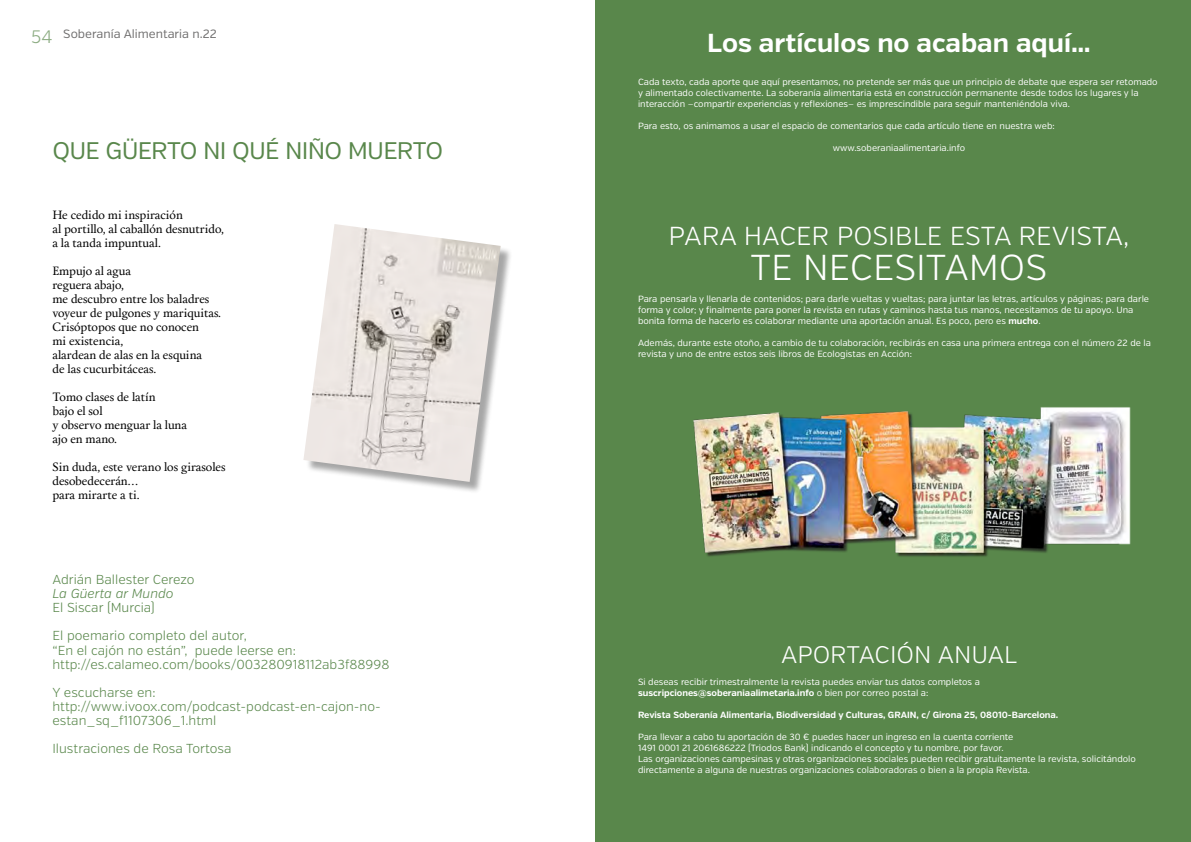
<style>
.page{position:relative;width:1191px;height:842px;background:#fff}
.page>*{position:absolute;margin:0;border:0;box-sizing:border-box;transform-origin:0 0}
.t1{font:300 36px "Verb";color:#fff}
.t2{font:300 26px "Verb";color:#fff}
.t3{font:700 26px "Verb";color:#fff}
.t4{font:24px "Verb";letter-spacing:-.03em;color:#59874b}
.t5{font:300 24px "Verb";color:#fff}
.t6{font:300 13px/14px "Verb";color:#59874b}
.t7{font:italic 300 13px "Verb";color:#59874b}
.t8{font:12px/14px "Calendas Plus";color:#000}
.t9{font:12px "Verb";color:#706f6f}
.t10{font:9px/11px "Verb";color:#fff}
.t11{font:700 9px "Verb";color:#fff}
.s1{font-weight:300;font-size:18px;color:#8bab81}
.s2{font-weight:300;font-style:italic}
.s3{font-weight:700}
</style>
<div class="page">
<div style="left:305px;top:226px;width:208px;height:268px;background:#000;opacity:.35"></div>
<img style="left:303px;top:224px;width:198px;height:258px">
<div style="left:595px;top:0;width:596px;height:842px;background:#59874b"></div>
<img style="left:693px;top:407px;width:438px;height:150px">
<h3 class="t9" style="left:31px;top:27px;width:187px"><span class="s1">54</span> Soberanía Alimentaria n.22</h3>
<h3 class="t4" style="left:52px;top:136px;width:392px">Que güerto ni qué niño muerto</h3>
<h3 class="t8" style="left:52px;top:207px;width:173px">He cedido mi inspiración<br>al portillo, al caballón desnutrido, a la tanda impuntual.</h3>
<h3 class="t8" style="left:52px;top:263px;width:170px">Empujo al agua<br>reguera abajo,<br>me descubro entre los baladres voyeur de pulgones y mariquitas.<br>Crisóptopos que no conocen<br>mi existencia,<br>alardean de alas en la esquina<br>de las cucurbitáceas.</h3>
<h3 class="t8" style="left:52px;top:389px;width:136px">Tomo clases de latín<br>bajo el sol<br>y observo menguar la luna ajo en mano.</h3>
<h3 class="t8" style="left:52px;top:459px;width:175px">Sin duda, este verano los girasoles desobedecerán...<br>para mirarte a ti.</h3>
<h3 class="t6" style="left:52px;top:573px;width:144px">Adrián Ballester Cerezo</h3>
<h3 class="t7" style="left:52px;top:586px;width:123px">La Güerta ar Mundo</h3>
<h3 class="t6" style="left:52px;top:594px;width:196px;line-height:28px">El Siscar (Murcia)<br>El poemario completo del autor,</h3>
<h3 class="t6" style="left:52px;top:643px;width:338px">“En el cajón no están”, puede leerse en: http://es.calameo.com/books/003280918112ab3f88998</h3>
<h3 class="t6" style="left:52px;top:685px;width:330px">Y escucharse en: http://www.ivoox.com/podcast-podcast-en-cajon-no&shy;estan_sq_f1107306_1.html</h3>
<h3 class="t6" style="left:52px;top:741px;width:181px">Ilustraciones de Rosa Tortosa</h3>
<h2 class="t3" style="left:707px;top:27px;width:385px">Los artículos no acaban aquí…</h2>
<p class="t10" style="left:638px;top:77px;width:521px">Cada texto, cada aporte que aquí presentamos, no pretende ser más que un principio de debate que espera ser retomado y alimentado colectivamente. La soberanía alimentaria está en construcción permanente desde todos los lugares y la interacción <span class="s2">—</span>compartir experiencias y reflexiones<span class="s2">—</span> es imprescindible para seguir manteniéndola viva.</p>
<p class="t10" style="left:638px;top:121px;width:418px">Para esto, os animamos a usar el espacio de comentarios que cada artículo tiene en nuestra web:</p>
<p class="t10" style="left:832px;top:143px;width:134px">www.soberaniaalimentaria.info</p>
<h2 class="t2" style="left:668px;top:220px;width:462px">PARA HACER POSIBLE ESTA REVISTA,</h2>
<h1 class="t1" style="left:750px;top:246px;width:298px">TE NECESITAMOS</h1>
<p class="t10" style="left:638px;top:293px;width:512px">Para pensarla y llenarla de contenidos; para darle vueltas y vueltas; para juntar las letras, artículos y páginas; para darle forma y color; y finalmente para poner la revista en rutas y caminos hasta tus manos, necesitamos de tu apoyo. U na bonita forma de hacerlo es colaborar mediante una aportación anual. Es poco, pero es <span class="s3">mucho</span>.</p>
<p class="t10" style="left:638px;top:337px;width:514px">Además, durante este otoño, a cambio de tu colaboración, recibirás en casa una primera entrega con el número 22 de la revista y uno de entre estos seis libros de Ecologistas en Acción:</p>
<h3 class="t5" style="left:781px;top:641px;width:238px">APORTACIÓN ANUAL</h3>
<p class="t10" style="left:638px;top:677px;width:343px">Si deseas recibir trimestralmente la revista puedes enviar tus datos completos a <span class="s3">suscripciones@soberaniaalimetaria.info</span> o bien por correo postal a:</p>
<p class="t11" style="left:638px;top:710px;width:422px">Revista Soberanía Alimentaria, Biodiversidad y Culturas, GRAIN, c/ Girona 25, 08010-Barcelona.</p>
<p class="t10" style="left:638px;top:732px;width:499px">Para llevar a cabo tu aportación de 30 € puedes hacer un ingreso en la cuenta corriente<br>1491 0001 21 2061686222 (Triodos Bank) indicando el concepto y tu nombre, por favor.<br>Las organizaciones campesinas y otras organizaciones sociales pueden recibir gratuitamente la revista, solicitándolo directamente a alguna de nuestras organizaciones colaboradoras o bien a la propia Revista.</p>
</div>
